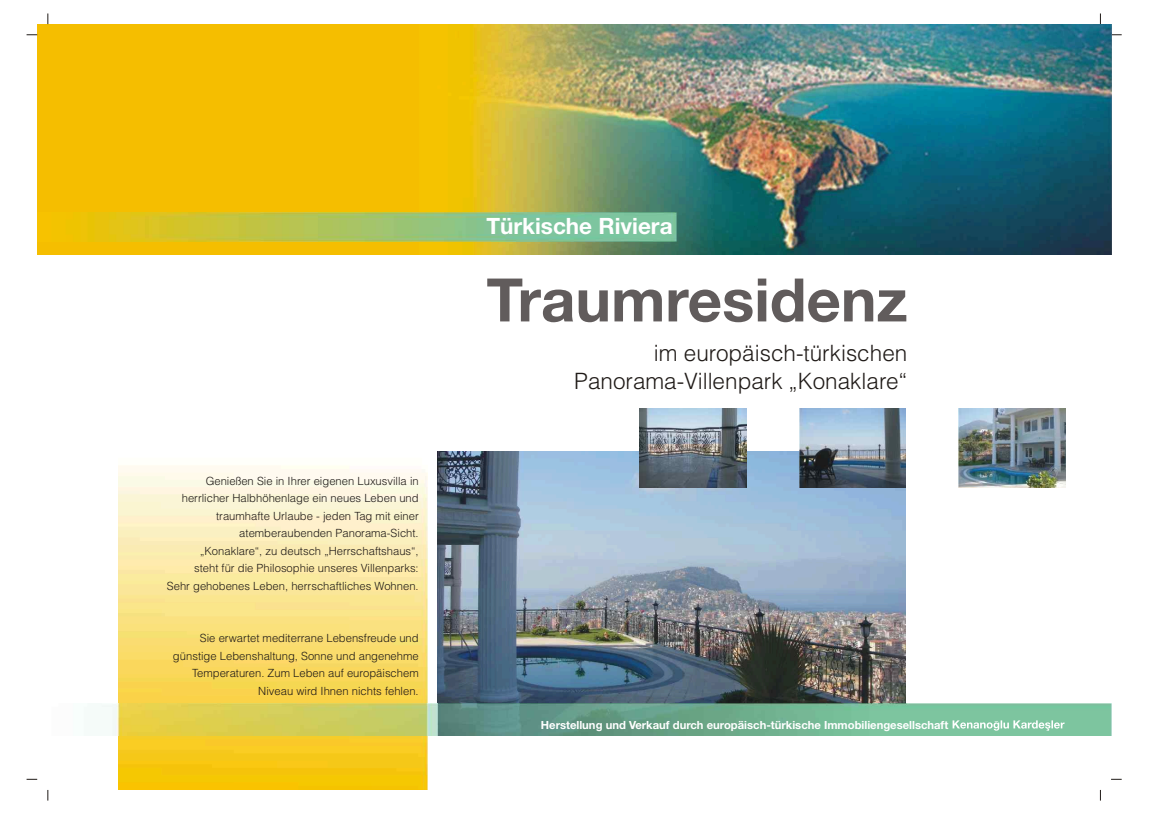
<style>
.page{position:relative;width:1149px;height:813px;background:#fff}
.page>*{position:absolute;margin:0;border:0;box-sizing:border-box;transform-origin:0 0}
.t1{font:700 60px "Helvetica Neue";color:#615c5c}
.t2{font:300 22.5px/27.6px "Helvetica";color:#1f1a17;text-align:right}
.t3{font:700 22.5px "Helvetica Neue";color:#fff}
.t4{font:300 11.25px/17.5px "Helvetica";color:#1f1a17;text-align:right}
.t5{font:700 11.25px "Helvetica Neue";color:#fff}
</style>
<div class="page">
<img style="left:37px;top:24px;width:1074px;height:230px">
<img style="left:438px;top:451px;width:467px;height:252px">
<img style="left:119px;top:465px;width:308px;height:324px">
<img style="left:101px;top:703px;width:1010px;height:32px">
<img style="left:640px;top:408px;width:106px;height:80px">
<img style="left:799px;top:408px;width:106px;height:80px">
<img style="left:958px;top:408px;width:107px;height:80px">
<img style="left:37px;top:213px;width:639px;height:28px">
<svg style="left:952px;top:720px;width:112px;height:10px"></svg>
<p class="t4" style="left:167px;top:473px;width:253px">Genießen Sie in Ihrer eigenen Luxusvilla in herrlicher Halbhöhenlage ein neues Leben und traumhafte Urlaube - jeden Tag mit einer atemberaubenden Panorama-Sicht.<br>„Konaklare“, zu deutsch „Herrschaftshaus“,<br>steht für die Philosophie unseres Villenparks:<br>Sehr gehobenes Leben, herrschaftliches Wohnen.</p>
<p class="t4" style="left:173px;top:630px;width:247px">Sie erwartet mediterrane Lebensfreude und günstige Lebenshaltung, Sonne und angenehme Temperaturen. Zum Leben auf europäischem Niveau wird Ihnen nichts fehlen.</p>
<h2 class="t3" style="left:486px;top:216px;width:188px">Türkische Riviera</h2>
<h1 class="t1" style="left:486px;top:274px;width:423px">Traumresidenz</h1>
<h2 class="t2" style="left:574px;top:341px;width:335px">im europäisch-türkischen<br>Panorama-Villenpark „Konaklare“</h2>
<p class="t5" style="left:541px;top:719px;width:409px">Herstellung und Verkauf durch europäisch-türkische Immobiliengesellschaft</p>
</div>
